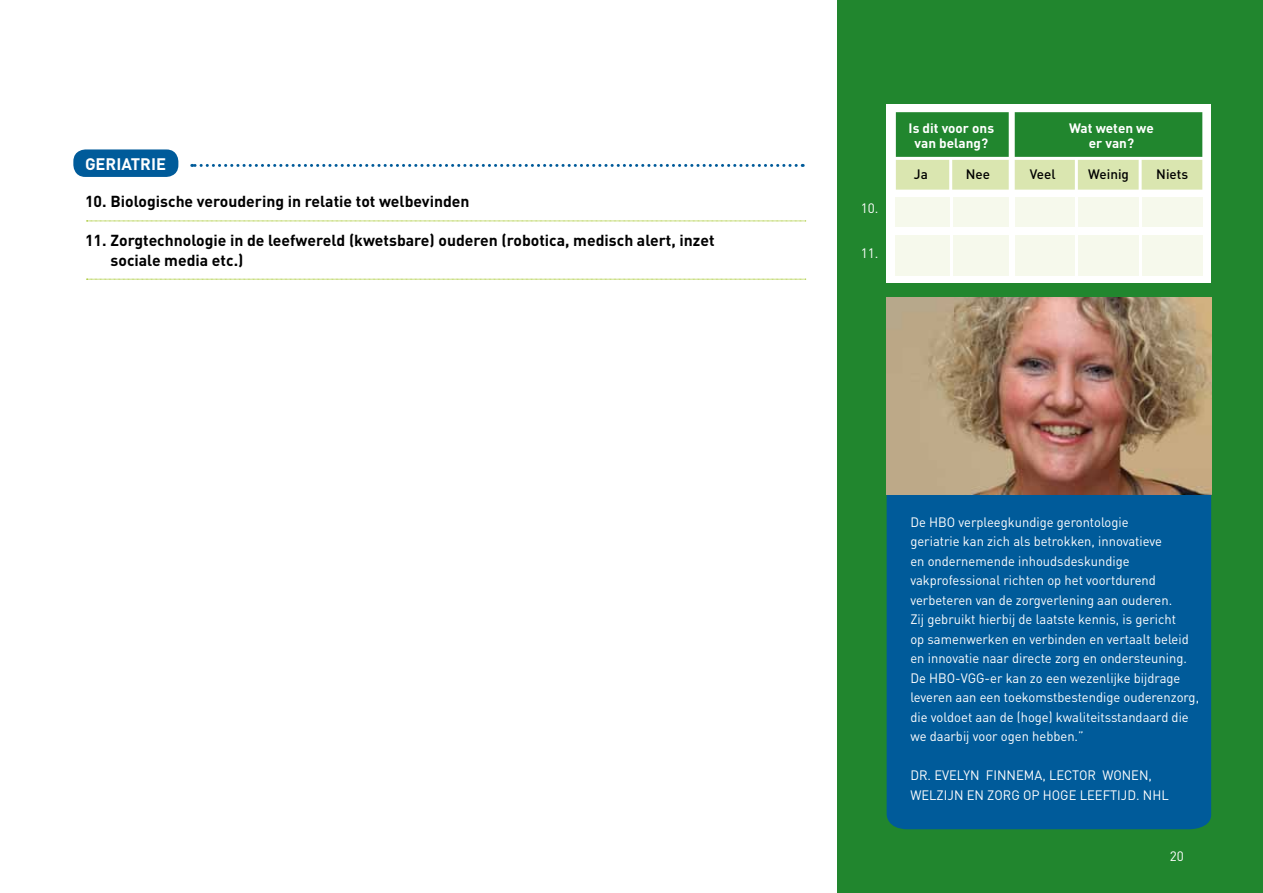
<style>
.page{position:relative;width:1263px;height:893px;background:#fff}
.page>*{position:absolute;margin:0;border:0;box-sizing:border-box;transform-origin:0 0}
.t1{font:700 16.5px "DIN";color:#fff}
.t2{font:700 15.75px/19.5px "DIN";color:#000}
.t3{font:13.5px/19.5px "DIN";color:#fff;scale:.96 1}
.t4{font:700 13.5px/15px "DIN";color:#fff;text-align:center}
.t5{font:500 13.5px "DIN";color:#000}
.t6{font:13.5px "DIN";color:#fff}
</style>
<div class="page">
<div style="left:838px;top:0;width:425px;height:893px;background:#21862e"></div>
<div style="left:73px;top:149px;width:105px;height:28px;background:#005b9a;border-radius:12px"></div>
<svg style="left:192px;top:164px;width:604px;height:3px"></svg>
<div style="left:887px;top:105px;width:324px;height:178px;background:#fff"></div>
<svg style="left:896px;top:112px;width:306px;height:78px"></svg>
<div style="left:1009px;top:109px;width:6px;height:93px;background:#fff"></div>
<hr style="left:894px;top:157px;width:313px;height:3px;background:#fff">
<hr style="left:949px;top:158px;width:3px;height:38px;background:#fff">
<hr style="left:1075px;top:158px;width:3px;height:38px;background:#fff">
<hr style="left:1139px;top:158px;width:3px;height:38px;background:#fff">
<div style="left:896px;top:197px;width:54px;height:30px;background:#f6f9ec"></div>
<div style="left:953px;top:197px;width:55px;height:30px;background:#f6f9ec"></div>
<div style="left:1015px;top:197px;width:59px;height:30px;background:#f6f9ec"></div>
<div style="left:1078px;top:197px;width:60px;height:30px;background:#f6f9ec"></div>
<div style="left:1142px;top:197px;width:60px;height:30px;background:#f6f9ec"></div>
<div style="left:896px;top:235px;width:54px;height:41px;background:#f6f9ec"></div>
<div style="left:953px;top:235px;width:55px;height:41px;background:#f6f9ec"></div>
<div style="left:1015px;top:235px;width:59px;height:41px;background:#f6f9ec"></div>
<div style="left:1078px;top:235px;width:60px;height:41px;background:#f6f9ec"></div>
<div style="left:1142px;top:235px;width:60px;height:41px;background:#f6f9ec"></div>
<svg style="left:87px;top:279px;width:719px;height:1px"></svg>
<svg style="left:87px;top:221px;width:719px;height:1px"></svg>
<div style="left:887px;top:495px;width:324px;height:334px;background:#005b9a"></div>
<img style="left:887px;top:298px;width:324px;height:197px">
<p class="t1" style="left:85px;top:153px;width:83px">Geriatrie</p>
<p class="t2" style="left:85px;top:191px;width:386px">10. Biologische veroudering in relatie tot welbevinden</p>
<p class="t2" style="left:111px;top:230px;width:605px;text-indent:-26px">11. Zorgtechnologie in de leefwereld (kwetsbare) ouderen (robotica, medisch alert, inzet sociale media etc.)</p>
<p class="t6" style="left:861px;top:201px;width:19px">10.</p>
<p class="t6" style="left:861px;top:246px;width:19px">11.</p>
<p class="t4" style="left:909px;top:120px;width:87px">Is dit voor ons van belang?</p>
<p class="t4" style="left:1069px;top:120px;width:86px">Wat weten we er van?</p>
<p class="t5" style="left:914px;top:165px;width:15px">Ja</p>
<p class="t5" style="left:966px;top:165px;width:26px">Nee</p>
<p class="t5" style="left:1030px;top:165px;width:27px">Veel</p>
<p class="t5" style="left:1088px;top:165px;width:42px">Weinig</p>
<p class="t5" style="left:1156px;top:165px;width:33px">Niets</p>
<p class="t3" style="left:910px;top:512px;width:302px">De HBO verpleegkundige gerontologie<br>geriatrie kan zich als betrokken, innovatieve<br>en ondernemende inhoudsdeskundige vakprofessional richten op het voortdurend verbeteren van de zorgverlening aan ouderen.<br>Zij gebruikt hierbij de laatste kennis, is gericht<br>op samenwerken en verbinden en vertaalt beleid en innovatie naar directe zorg en ondersteuning.<br>De HBO-VGG-er kan zo een wezenlijke bijdrage leveren aan een toekomstbestendige ouderenzorg, die voldoet aan de (hoge) kwaliteitsstandaard die we daarbij voor ogen hebben.”</p>
<p class="t3" style="left:910px;top:766px;width:253px">dr. Evelyn Finnema, lector Wonen,<br>Welzij n en Zorg op hog</p>
<p class="t3" style="left:1069px;top:785px;width:104px">e leeftijd. N HL</p>
<p class="t6" style="left:1170px;top:848px;width:16px">20</p>
</div>
